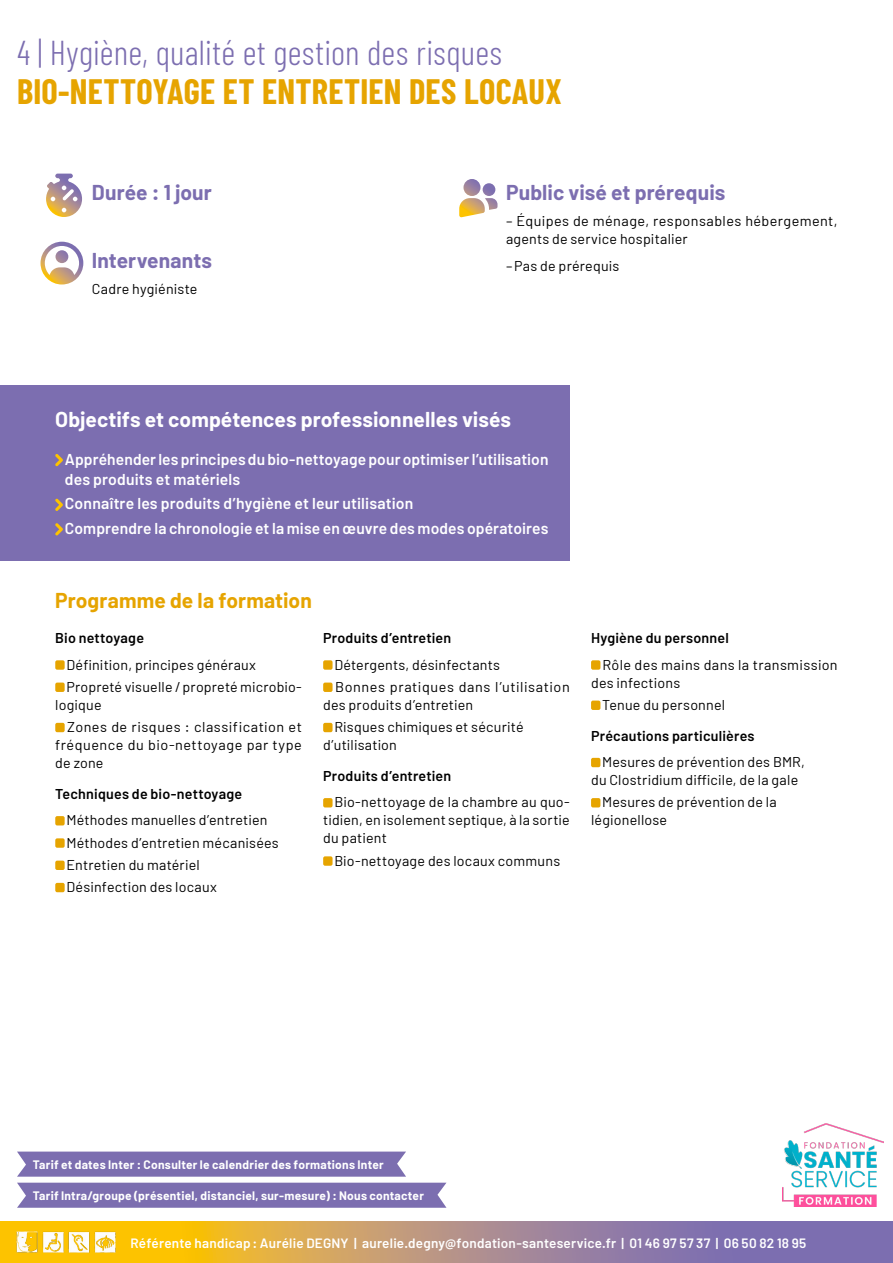
<style>
.page{position:relative;width:893px;height:1263px;background:#fff}
.page>*{position:absolute;margin:0;border:0;box-sizing:border-box;transform-origin:0 0}
.t1{font:300 34.5px "Barlow Condensed";letter-spacing:.005em;color:#7c6eb0}
.t2{font:700 34.5px "Barlow Condensed";letter-spacing:.005em;color:#e6a400}
.t3{font:700 21px "Barlow";letter-spacing:.005em;color:#7c6eb0}
.t4{font:700 21px "Barlow";color:#fff}
.t5{font:700 21px "Barlow";letter-spacing:.005em;color:#e6a400}
.t6{font:600 15.75px/20.2px "Barlow";letter-spacing:.01em;color:#fff}
.t7{font:14.25px/22.2px "Barlow";letter-spacing:.015em;color:#000}
.t8{font:600 14.25px "Barlow";letter-spacing:.015em;color:#000}
.t9{font:14.25px/22.2px "Barlow";letter-spacing:.035em;color:#000}
.t10{font:600 13.5px "Barlow";letter-spacing:.015em;color:#fff}
.t11{font:700 12px "Barlow";letter-spacing:.02em;color:#fff}
</style>
<div class="page">
<svg style="left:0;top:1222px;width:893px;height:41px;background:#b49275"></svg>
<img style="left:12px;top:1227px;width:108px;height:29px">
<div style="left:17px;top:1183px;width:429px;height:25px;background:#7c6eb0"></div>
<svg style="left:17px;top:1151px;width:389px;height:26px;background:#8376b4"></svg>
<img style="left:782px;top:1123px;width:101px;height:83px">
<div style="left:0;top:385px;width:570px;height:175px;background:#7c6eb0"></div>
<svg style="left:55px;top:454px;width:8px;height:12px"></svg>
<svg style="left:55px;top:499px;width:8px;height:12px"></svg>
<svg style="left:55px;top:523px;width:8px;height:12px"></svg>
<div style="left:55px;top:660px;width:10px;height:10px;background:#e6a400;border-radius:2px"></div>
<div style="left:55px;top:682px;width:10px;height:10px;background:#e6a400;border-radius:2px"></div>
<div style="left:55px;top:723px;width:10px;height:9px;background:#e6a400;border-radius:2px"></div>
<div style="left:55px;top:816px;width:10px;height:9px;background:#e6a400;border-radius:2px"></div>
<div style="left:55px;top:838px;width:10px;height:10px;background:#e6a400;border-radius:2px"></div>
<div style="left:55px;top:861px;width:10px;height:9px;background:#e6a400;border-radius:2px"></div>
<div style="left:55px;top:883px;width:10px;height:9px;background:#e6a400;border-radius:2px"></div>
<div style="left:323px;top:660px;width:10px;height:10px;background:#e6a400;border-radius:2px"></div>
<div style="left:323px;top:682px;width:10px;height:10px;background:#e6a400;border-radius:2px"></div>
<div style="left:323px;top:723px;width:10px;height:9px;background:#e6a400;border-radius:2px"></div>
<div style="left:323px;top:798px;width:10px;height:9px;background:#e6a400;border-radius:2px"></div>
<div style="left:323px;top:856px;width:10px;height:10px;background:#e6a400;border-radius:2px"></div>
<div style="left:591px;top:660px;width:9px;height:10px;background:#e6a400;border-radius:2px"></div>
<div style="left:591px;top:700px;width:9px;height:10px;background:#e6a400;border-radius:2px"></div>
<div style="left:591px;top:758px;width:9px;height:9px;background:#e6a400;border-radius:2px"></div>
<div style="left:591px;top:798px;width:9px;height:9px;background:#e6a400;border-radius:2px"></div>
<svg style="left:463px;top:179px;width:17px;height:17px"></svg>
<svg style="left:459px;top:183px;width:38px;height:34px"></svg>
<svg style="left:46px;top:174px;width:36px;height:43px"></svg>
<svg style="left:41px;top:242px;width:42px;height:42px"></svg>
<h1 class="t1" style="left:17px;top:31px;width:487px">4 | Hygiène, qualité et gestion des risques</h1>
<h1 class="t2" style="left:17px;top:67px;width:546px">BIO-NETTOYAGE ET ENTRETIEN DES LOCAUX</h1>
<h2 class="t3" style="left:92px;top:179px;width:122px">Durée : 1 jour</h2>
<h2 class="t3" style="left:92px;top:247px;width:122px">Intervenants</h2>
<p class="t7" style="left:92px;top:277px;width:107px">Cadre hygiéniste</p>
<h2 class="t3" style="left:506px;top:179px;width:221px">Public visé et prérequis</h2>
<p class="t7" style="left:506px;top:212px;width:333px;line-height:18px">– Équipes de ménage, responsables hébergement, agents de service hospitalier</p>
<p class="t7" style="left:506px;top:254px;width:115px">– Pas de prérequis</p>
<h2 class="t4" style="left:55px;top:407px;width:457px">Objectifs et compétences professionnelles visés</h2>
<p class="t6" style="left:65px;top:449px;width:485px">Appréhender les principes du bio-nettoyage pour optimiser l’utilisation des produits et matériels</p>
<p class="t6" style="left:65px;top:491px;width:485px;line-height:24.5px">Connaître les produits d’hygiène et leur utilisation<br>Comprendre la chronologie et la mise en œuvre des modes opératoires</p>
<h2 class="t5" style="left:55px;top:588px;width:258px">Programme de la formation</h2>
<p class="t8" style="left:55px;top:629px;width:90px">Bio nettoyage</p>
<p class="t7" style="left:66px;top:653px;width:237px">Définition, principes généraux<br>Propreté visuelle / propreté microbio-</p>
<p class="t9" style="left:67px;top:693px;width:236px;text-indent:-12px">logique<br>Zones de risques : classification et</p>
<p class="t9" style="left:55px;top:736px;width:248px;line-height:18px">fréquence du bio-nettoyage par type de zone</p>
<p class="t8" style="left:55px;top:785px;width:188px">Techniques de bio-nettoyage</p>
<p class="t7" style="left:66px;top:809px;width:214px">Méthodes manuelles d’entretien<br>Méthodes d’entretien mécanisées<br>Entretien du matériel<br>Désinfection des locaux</p>
<p class="t8" style="left:323px;top:629px;width:130px">Produits d’entretien</p>
<p class="t7" style="left:334px;top:653px;width:237px">Détergents, désinfectants<br>Bonnes pratiques dans l’utilisation</p>
<p class="t7" style="left:334px;top:693px;width:191px;text-indent:-11px">des produits d’entretien<br>Risques chimiques et sécurité</p>
<p class="t7" style="left:323px;top:734px;width:75px">d’utilisation</p>
<p class="t8" style="left:323px;top:767px;width:130px">Produits d’entretien</p>
<p class="t7" style="left:323px;top:793px;width:248px;line-height:18px;text-align:justify;text-indent:11px">Bio-nettoyage de la chambre au quo&shy;tidien, en isolement septique, à la sortie du patient</p>
<p class="t7" style="left:334px;top:849px;width:227px">Bio-nettoyage des locaux communs</p>
<p class="t8" style="left:591px;top:629px;width:139px">Hygiène du personnel</p>
<p class="t7" style="left:591px;top:655px;width:248px;line-height:18px;text-indent:12px">Rôle des mains dans la transmission des infections</p>
<p class="t7" style="left:602px;top:693px;width:124px">Tenue du personnel</p>
<p class="t8" style="left:591px;top:727px;width:165px">Précautions particulières</p>
<p class="t7" style="left:591px;top:753px;width:215px;line-height:18px;text-indent:11px">Mesures de prévention des BMR, du Clostridium difficile, de la gale</p>
<p class="t7" style="left:591px;top:793px;width:187px;line-height:18px;text-indent:11px">Mesures de prévention de la légionellose</p>
<p class="t11" style="left:33px;top:1157px;width:352px">Tarif et dates Inter : Consulter le calendrier des formations Inter</p>
<p class="t11" style="left:33px;top:1188px;width:393px">Tarif Intra/groupe (présentiel, distanciel, sur-mesure) : Nous contacter</p>
<p class="t10" style="left:131px;top:1235px;width:677px">Référente handicap: Aurélie DEGNY | aurelie.degny@fondation-santeservice.fr | 01 46 97 57 37 | 06 50 82 18 95</p>
</div>
